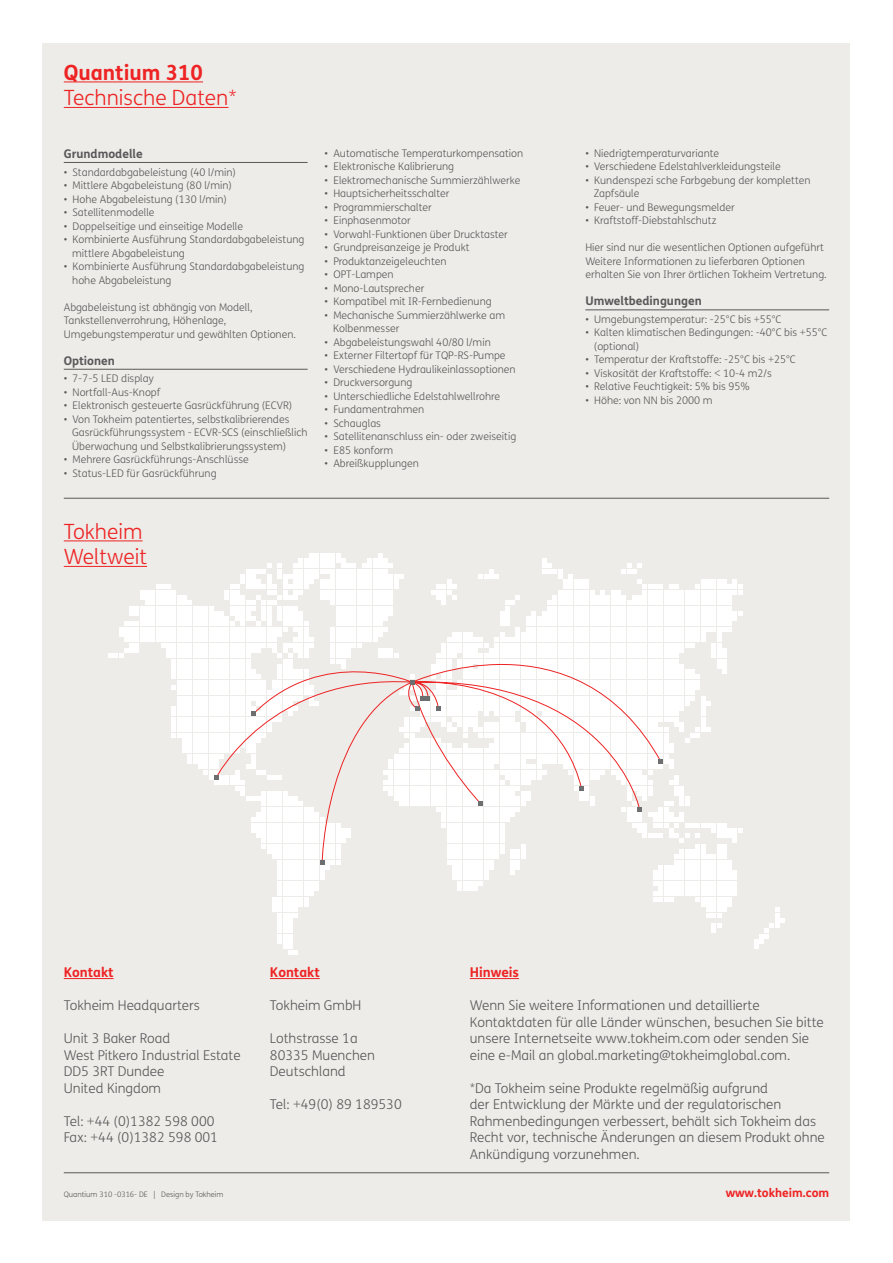
<style>
.page{position:relative;width:893px;height:1263px;background:#fff}
.page>*{position:absolute;margin:0;border:0;box-sizing:border-box;transform-origin:0 0}
.t1{font:300 21px/25.5px "FS Me";color:#ed2324}
.t2{font:700 21px "FS Me";color:#ed2324}
.t3{font:300 13.5px/16.5px "FS Me";color:#58585a}
.t4{font:700 13.5px "FS Me";color:#ed2324}
.t5{font:700 12px "FS Me";color:#58585a}
.t6{font:700 12px "FS Me";color:#ed2324}
.t7{font:300 10.5px/13.5px "FS Me";color:#58585a}
.t8{font:300 7.5px "FS Me";color:#58585a}
</style>
<div class="page">
<div style="left:43px;top:43px;width:807px;height:1177px;background:#edece8"></div>
<hr style="left:64px;top:162px;width:244px;height:1px;background:#58585a">
<hr style="left:64px;top:369px;width:244px;height:1px;background:#58585a">
<hr style="left:585px;top:309px;width:244px;height:1px;background:#58585a">
<hr style="left:64px;top:82px;width:139px;height:1px;background:#ed2324">
<hr style="left:64px;top:107px;width:164px;height:1px;background:#ed2324">
<hr style="left:64px;top:1172px;width:765px;height:1px;background:#58585a">
<hr style="left:64px;top:978px;width:50px;height:1px;background:#ed2324">
<hr style="left:64px;top:540px;width:79px;height:1px;background:#ed2324">
<hr style="left:64px;top:566px;width:83px;height:1px;background:#ed2324">
<svg style="left:754px;top:908px;width:30px;height:41px"></svg>
<svg style="left:108px;top:553px;width:634px;height:401px"></svg>
<hr style="left:64px;top:498px;width:765px;height:1px;background:#58585a">
<hr style="left:470px;top:978px;width:49px;height:1px;background:#ed2324">
<hr style="left:270px;top:978px;width:50px;height:1px;background:#ed2324">
<h1 class="t2" style="left:64px;top:59px;width:141px">Quantium 310</h1>
<h1 class="t1" style="left:64px;top:85px;width:175px">Technische Daten*</h1>
<p class="t5" style="left:64px;top:146px;width:81px">Grundmodelle</p>
<p class="t7" style="left:64px;top:165px;width:174px">• Standardabgabeleistung (40 l/min)</p>
<p class="t7" style="left:64px;top:179px;width:170px">• Mittlere Abgabeleistung (80 l/min)</p>
<p class="t7" style="left:64px;top:192px;width:165px">• Hohe Abgabeleistung (130 l/min)</p>
<p class="t7" style="left:64px;top:206px;width:92px">• Satellitenmodelle</p>
<p class="t7" style="left:64px;top:219px;width:181px">• Doppelseitige und einseitige Modelle</p>
<p class="t7" style="left:72px;top:233px;width:234px;text-indent:-9px">• Kombinierte Ausführung Standardabgabeleistung mittlere Abgabeleistung</p>
<p class="t7" style="left:72px;top:260px;width:234px;text-indent:-9px">• Kombinierte Ausführung Standardabgabeleistung hohe Abgabeleistung</p>
<p class="t7" style="left:64px;top:300px;width:234px">Abgabeleistung ist abhängig von Modell,<br>Tankstellenverrohrung, Höhenlage,<br>Umgebungstemperatur und gewählten Optionen.</p>
<p class="t5" style="left:64px;top:353px;width:53px">Optionen</p>
<p class="t7" style="left:64px;top:372px;width:92px">• 7-7-5 LED display</p>
<p class="t7" style="left:64px;top:386px;width:98px">• Nortfall-Aus-Knopf</p>
<p class="t7" style="left:64px;top:399px;width:230px">• Elektronisch gesteuerte Gasrückführung (ECVR)</p>
<p class="t7" style="left:72px;top:413px;width:237px;text-indent:-9px">• Von Tokheim patentiertes, selbstkalibrierendes<br>Gasrückführungssystem - ECVR-SCS (einschließlich<br>Überwachung und Selbstkalibrierungssystem)</p>
<p class="t7" style="left:64px;top:453px;width:186px">• Mehrere Gasrückführungs-Anschlüsse</p>
<p class="t7" style="left:64px;top:467px;width:154px">• Status-LED für Gasrückführung</p>
<h1 class="t1" style="left:64px;top:519px;width:85px">Tokheim<br>Weltweit</h1>
<p class="t7" style="left:325px;top:147px;width:200px">• Automatische Temperaturkompensation</p>
<p class="t7" style="left:325px;top:160px;width:131px">• Elektronische Kalibrierung</p>
<p class="t7" style="left:325px;top:174px;width:197px">• Elektromechanische Summierzählwerke</p>
<p class="t7" style="left:325px;top:187px;width:127px">• Hauptsicherheitsschalter</p>
<p class="t7" style="left:325px;top:201px;width:109px">• Programmierschalter</p>
<p class="t7" style="left:325px;top:214px;width:88px">• Einphasenmotor</p>
<p class="t7" style="left:325px;top:228px;width:185px">• Vorwahl-Funktionen über Drucktaster</p>
<p class="t7" style="left:325px;top:241px;width:147px">• Grundpreisanzeige je Produkt</p>
<p class="t7" style="left:325px;top:255px;width:123px">• Produktanzeigeleuchten</p>
<p class="t7" style="left:325px;top:268px;width:71px">• OPT-Lampen</p>
<p class="t7" style="left:325px;top:282px;width:101px">• Mono-Lautsprecher</p>
<p class="t7" style="left:325px;top:295px;width:169px">• Kompatibel mit IR-Fernbedienung</p>
<p class="t7" style="left:333px;top:309px;width:173px;text-indent:-9px">• Mechanische Summierzählwerke am<br>Kolbenmesser</p>
<p class="t7" style="left:325px;top:336px;width:168px">• Abgabeleistungswahl 40/80 l/min</p>
<p class="t7" style="left:325px;top:349px;width:182px">• Externer Filtertopf für TQP-RS-Pumpe</p>
<p class="t7" style="left:325px;top:363px;width:193px">• Verschiedene Hydraulikeinlassoptionen</p>
<p class="t7" style="left:325px;top:376px;width:89px">• Druckversorgung</p>
<p class="t7" style="left:325px;top:390px;width:177px">• Unterschiedliche Edelstahlwellrohre</p>
<p class="t7" style="left:325px;top:403px;width:101px">• Fundamentrahmen</p>
<p class="t7" style="left:325px;top:417px;width:58px">• Schauglas</p>
<p class="t7" style="left:325px;top:430px;width:193px">• Satellitenanschluss ein- oder zweiseitig</p>
<p class="t7" style="left:325px;top:444px;width:70px">• E85 konform</p>
<p class="t7" style="left:325px;top:457px;width:96px">• Abreißkupplungen</p>
<p class="t7" style="left:585px;top:147px;width:135px">• Niedrigtemperaturvariante</p>
<p class="t7" style="left:585px;top:160px;width:197px">• Verschiedene Edelstahlverkleidungsteile</p>
<p class="t7" style="left:594px;top:174px;width:218px;text-indent:-9px">• Kundenspezi sche Farbgebung der kompletten<br>Zapfsäule</p>
<p class="t7" style="left:585px;top:201px;width:151px">• Feuer- und Bewegungsmelder</p>
<p class="t7" style="left:585px;top:214px;width:133px">• Kraftstoff-Diebstahlschutz</p>
<p class="t7" style="left:585px;top:241px;width:243px">Hier sind nur die wesentlichen Optionen aufgeführt<br>Weitere Informationen zu lieferbaren Optionen erhalten Sie von Ihrer örtlichen Tokheim Vertretung.</p>
<p class="t5" style="left:585px;top:293px;width:118px">Umweltbedingungen</p>
<p class="t7" style="left:585px;top:313px;width:198px">• Umgebungstemperatur: -25°C bis +55°C</p>
<p class="t7" style="left:594px;top:326px;width:235px;text-indent:-9px">• Kalten klimatischen Bedingungen: -40°C bis +55°C (optional)</p>
<p class="t7" style="left:585px;top:353px;width:212px">• Temperatur der Kraftstoffe: -25°C bis +25°C</p>
<p class="t7" style="left:585px;top:367px;width:188px">• Viskosität der Kraftstoffe: &lt; 10-4 m2/s</p>
<p class="t7" style="left:585px;top:380px;width:166px">• Relative Feuchtigkeit: 5% bis 95%</p>
<p class="t7" style="left:585px;top:394px;width:129px">• Höhe: von NN bis 2000 m</p>
<p class="t4" style="left:64px;top:964px;width:51px">Kontakt</p>
<p class="t3" style="left:64px;top:997px;width:138px">Tokheim Headquarters</p>
<p class="t3" style="left:64px;top:1030px;width:178px">Unit 3 Baker Road<br>West Pitkero Industrial Estate<br>DD5 3RT Dundee<br>United Kingdom</p>
<p class="t3" style="left:64px;top:1113px;width:156px">Tel: +44 (0)1382 598 000<br>Fax: +44 (0)1382 598 001</p>
<p class="t4" style="left:270px;top:964px;width:51px">Kontakt</p>
<p class="t3" style="left:270px;top:997px;width:93px">Tokheim GmbH</p>
<p class="t3" style="left:270px;top:1030px;width:107px">Lothstrasse 1a<br>80335 Muenchen<br>Deutschland</p>
<p class="t3" style="left:270px;top:1096px;width:133px">Tel: +49(0) 89 189530</p>
<p class="t4" style="left:470px;top:964px;width:51px">Hinweis</p>
<p class="t3" style="left:470px;top:997px;width:356px">Wenn Sie weitere Informationen und detaillierte Kontaktdaten für alle Länder wünschen, besuchen Sie bitte unsere Internetseite www.tokheim.com oder senden Sie eine e-Mail an global.marketing@tokheimglobal.com.</p>
<p class="t3" style="left:470px;top:1080px;width:357px">*Da Tokheim seine Produkte regelmäßig aufgrund<br>der Entwicklung der Märkte und der regulatorischen Rahmenbedingungen verbessert, behält sich Tokheim das Recht vor, technische Änderungen an diesem Produkt ohne Ankündigung vorzunehmen.</p>
<p class="t8" style="left:64px;top:1190px;width:161px">Quantium 310 -0316- DE | Design by Tokheim</p>
<p class="t6" style="left:726px;top:1185px;width:105px">www.tokheim.com</p>
</div>
